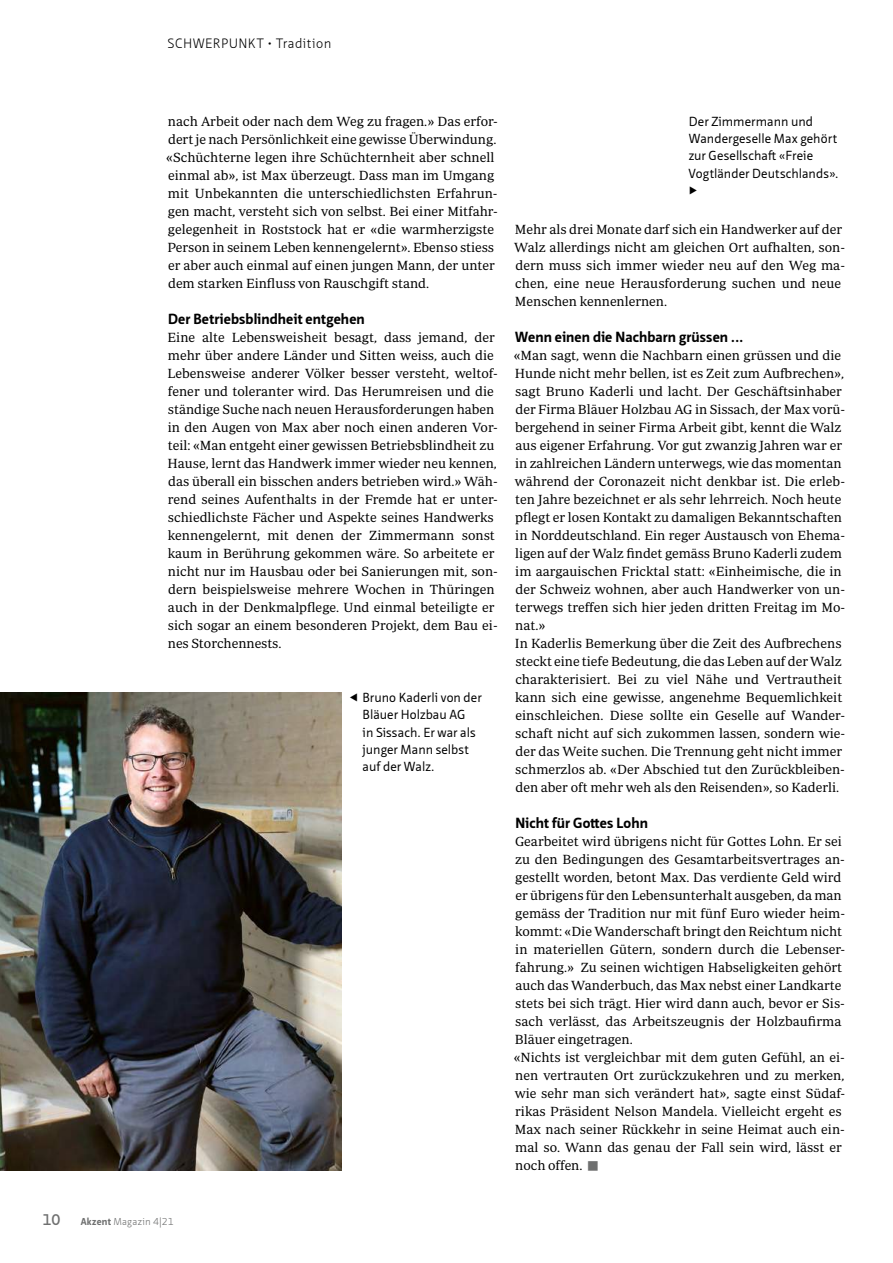
<style>
.page{position:relative;width:893px;height:1263px;background:#fff}
.page>*{position:absolute;margin:0;border:0;box-sizing:border-box;transform-origin:0 0}
.t1{font:600 15px "Neue Sans Pro";color:#6f7070}
.t2{font:700 14.25px "Neue Sans Pro";letter-spacing:.01em;color:#000}
.t3{font:13.5px/18px "Periodico Text Lg";color:#000}
.t4{font:300 13.2px "Neue Sans Pro";letter-spacing:.03em;color:#000}
.t5{font:12.75px/17.2px "Neue Sans Pro";letter-spacing:.005em;color:#000}
.t6{font:300 9.75px "Neue Sans Pro";letter-spacing:.02em;color:#6f7070}
.s1{color:#6f7070}
.s2{font-weight:700}
</style>
<div class="page">
<img style="left:0;top:692px;width:341px;height:478px">
<p class="t4" style="left:168px;top:35px;width:165px">SCHWERPUNKT • Tradition</p>
<p class="t3" style="left:166px;top:112px;width:333px">nach Arbeit oder nach dem Weg zu fragen.» Das erfor&shy;dert je nach Persönlichkeit eine gewisse Überwindung. «Schüchterne legen ihre Schüchternheit aber schnell einmal ab», ist Max überzeugt. Dass man im Umgang mit Unbekannten die unterschiedlichsten Erfahrun&shy;gen macht, versteht sich von selbst. Bei einer Mitfahr&shy;gelegenheit in Roststock hat er «die warmherzigste Person in seinem Leben kennengelernt». Ebenso stiess er aber auch einmal auf einen jungen Mann, der unter dem starken Einfluss von Rauschgift stand.</p>
<p class="t2" style="left:168px;top:310px;width:198px">Der Betriebsblindheit entgehen</p>
<p class="t3" style="left:168px;top:328px;width:332px">Eine alte Lebensweisheit besagt, dass jemand, der mehr über andere Länder und Sitten weiss, auch die Lebensweise anderer Völker besser versteht, weltof&shy;fener und toleranter wird. Das Herumreisen und die ständige Suche nach neuen Herausforderungen haben in den Augen von Max aber noch einen anderen Vor&shy;teil: «Man entgeht einer gewissen Betriebsblindheit zu Hause, lernt das Handwerk immer wieder neu kennen, das überall ein bisschen anders betrieben wird.» Wäh&shy;rend seines Aufenthalts in der Fremde hat er unter&shy;schiedlichste Fächer und Aspekte seines Handwerks kennengelernt, mit denen der Zimmermann sonst kaum in Berührung gekommen wäre. So arbeitete er nicht nur im Hausbau oder bei Sanierungen mit, son&shy;dern beispielsweise mehrere Wochen in Thüringen auch in der Denkmalpflege. Und einmal beteiligte er sich sogar an einem besonderen Projekt, dem Bau ei&shy;nes Storchennests.</p>
<p class="t5" style="left:362px;top:689px;width:121px">Bruno Kaderli von der<br>Bläuer Holzbau AG<br>in Sissach. Er war als junger Mann selbst auf der Walz.</p>
<p class="t5" style="left:689px;top:112px;width:151px">Der Zimmermann und<br>Wandergeselle Max gehört zur Gesellschaft «Freie<br>Vogtländer Deutschlands».</p>
<p class="t3" style="left:514px;top:220px;width:333px">Mehr als drei Monate darf sich ein Handwerker auf der Walz allerdings nicht am gleichen Ort aufhalten, son&shy;dern muss sich immer wieder neu auf den Weg ma&shy;chen, eine neue Herausforderung suchen und neue Menschen kennenlernen.</p>
<p class="t2" style="left:515px;top:328px;width:230px">Wenn einen die Nachbarn grüssen ...</p>
<p class="t3" style="left:514px;top:346px;width:333px">«Man sagt, wenn die Nachbarn einen grüssen und die Hunde nicht mehr bellen, ist es Zeit zum Aufbrechen», sagt Bruno Kaderli und lacht. Der Geschäftsinhaber der Firma Bläuer Holzbau AG in Sissach, der Max vorü&shy;bergehend in seiner Firma Arbeit gibt, kennt die Walz aus eigener Erfahrung. Vor gut zwanzig Jahren war er in zahlreichen Ländern unterwegs, wie das momentan während der Coronazeit nicht denkbar ist. Die erleb&shy;ten Jahre bezeichnet er als sehr lehrreich. Noch heute pflegt er losen Kontakt zu damaligen Bekanntschaften in Norddeutschland. Ein reger Austausch von Ehema&shy;ligen auf der Walz findet gemäss Bruno Kaderli zudem im aargauischen Fricktal statt: «Einheimische, die in der Schweiz wohnen, aber auch Handwerker von un&shy;terwegs treffen sich hier jeden dritten Freitag im Mo&shy;nat.»<br>In Kaderlis Bemerkung über die Zeit des Aufbrechens steckt eine tiefe Bedeutung, die das Leben auf der Walz charakterisiert. Bei zu viel Nähe und Vertrautheit kann sich eine gewisse, angenehme Bequemlichkeit einschleichen. Diese sollte ein Geselle auf Wander&shy;schaft nicht auf sich zukommen lassen, sondern wie&shy;der das Weite suchen. Die Trennung geht nicht immer schmerzlos ab. «Der Abschied tut den Zurückbleiben&shy;den aber oft mehr weh als den Reisenden», so Kaderli.</p>
<p class="t2" style="left:515px;top:814px;width:134px">Nicht für Gottes Lohn</p>
<p class="t3" style="left:514px;top:832px;width:333px">Gearbeitet wird übrigens nicht für Gottes Lohn. Er sei zu den Bedingungen des Gesamtarbeitsvertrages an&shy;gestellt worden, betont Max. Das verdiente Geld wird er übrigens für den Lebensunterhalt ausgeben, da man gemäss der Tradition nur mit fünf Euro wieder heim&shy;kommt: «Die Wanderschaft bringt den Reichtum nicht in materiellen Gütern, sondern durch die Lebenser&shy;fahrung.» Zu seinen wichtigen Habseligkeiten gehört auch das Wanderbuch, das Max nebst einer Landkarte stets bei sich trägt. Hier wird dann auch, bevor er Sis&shy;sach verlässt, das Arbeitszeugnis der Holzbaufirma Bläuer eingetragen.<br>«Nichts ist vergleichbar mit dem guten Gefühl, an ei&shy;nen vertrauten Ort zurückzukehren und zu merken, wie sehr man sich verändert hat», sagte einst Südaf&shy;rikas Präsident Nelson Mandela. Vielleicht ergeht es Max nach seiner Rückkehr in seine Heimat auch ein&shy;mal so. Wann das genau der Fall sein wird, lässt er noch offen. <span class="s1">■</span></p>
<p class="t1" style="left:43px;top:1210px;width:19px">10</p>
<p class="t6" style="left:81px;top:1215px;width:94px"><span class="s2">Akzent</span> Magazin 4|21</p>
</div>
